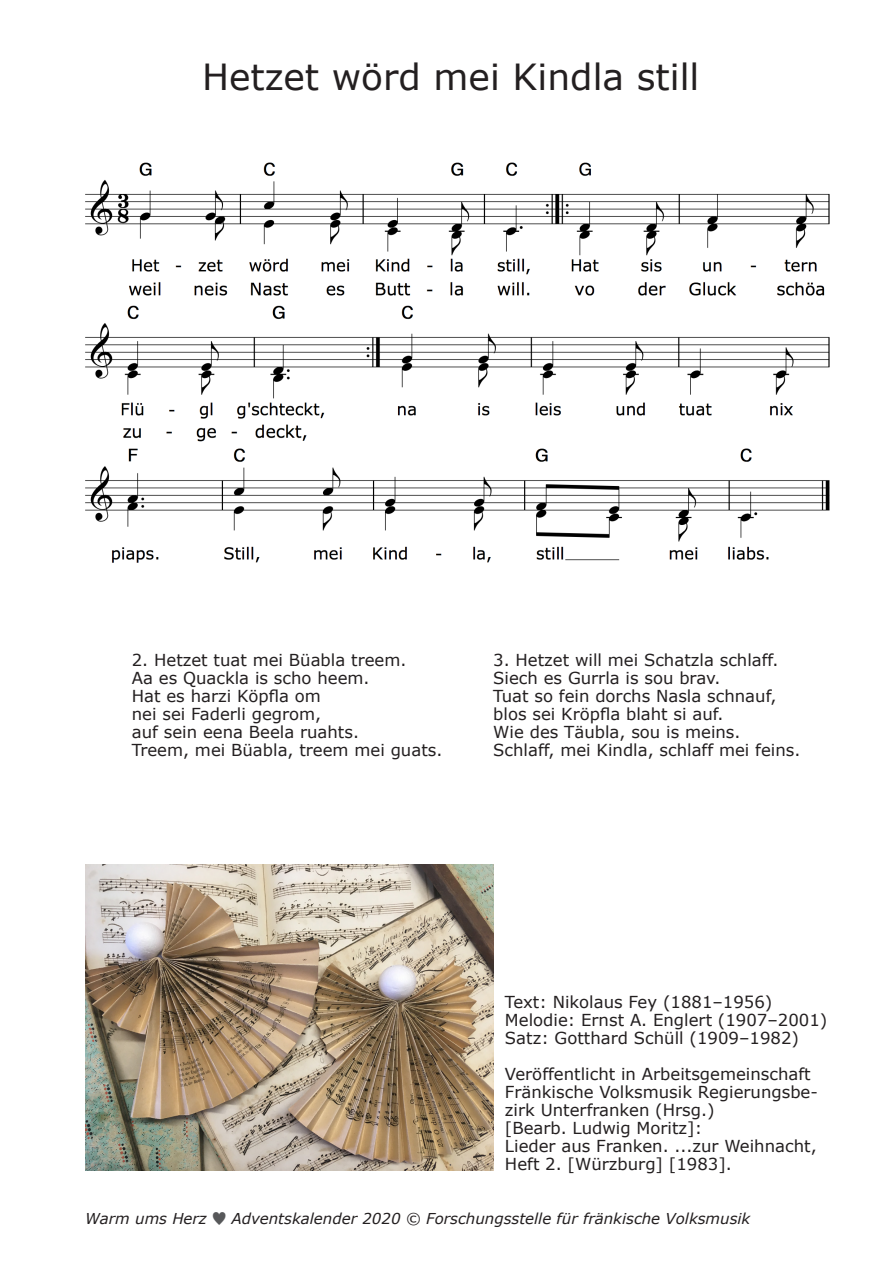
<style>
.page{position:relative;width:893px;height:1263px;background:#fff}
.page>*{position:absolute;margin:0;border:0;box-sizing:border-box;transform-origin:0 0}
.t1{font:36px "Verdana";color:#231f20}
.t2{font:16.5px/18px "Verdana";color:#231f20}
.t3{font:italic 15px "Verdana";color:#231f20}
.s1{font-family:"Hiragino Sans W0";font-style:normal;color:#57585a}
</style>
<div class="page">
<img style="left:85px;top:162px;width:744px;height:401px">
<img style="left:85px;top:864px;width:408px;height:306px">
<p class="t1" style="left:202px;top:54px;width:499px">Hetzet wörd mei Kindla still</p>
<p class="t2" style="left:132px;top:651px;width:276px">2. Hetzet tuat mei Büabla treem.</p>
<p class="t2" style="left:132px;top:669px;width:239px">Aa es Quackla is scho heem.</p>
<p class="t2" style="left:132px;top:687px;width:191px">Hat es harzi Köpfla om</p>
<p class="t2" style="left:132px;top:705px;width:191px">nei sei Faderli gegrom,</p>
<p class="t2" style="left:132px;top:723px;width:229px">auf sein eena Beela ruahts.</p>
<p class="t2" style="left:132px;top:741px;width:312px">Treem, mei Büabla, treem mei guats.</p>
<p class="t2" style="left:493px;top:651px;width:287px">3. Hetzet will mei Schatzla schlaff.</p>
<p class="t2" style="left:493px;top:669px;width:229px">Siech es Gurrla is sou brav.</p>
<p class="t2" style="left:493px;top:687px;width:285px">Tuat so fein dorchs Nasla schnauf,</p>
<p class="t2" style="left:493px;top:705px;width:232px">blos sei Kröpfla blaht si auf.</p>
<p class="t2" style="left:493px;top:723px;width:249px">Wie des Täubla, sou is meins.</p>
<p class="t2" style="left:493px;top:741px;width:309px">Schlaff, mei Kindla, schlaff mei feins.</p>
<p class="t2" style="left:505px;top:993px;width:269px">Text: Nikolaus Fey (1881–1956)</p>
<p class="t2" style="left:505px;top:1011px;width:324px">Melodie: Ernst A. Englert (1907–2001)</p>
<p class="t2" style="left:505px;top:1029px;width:296px">Satz: Gotthard Schüll (1909–1982)</p>
<p class="t2" style="left:505px;top:1065px;width:314px">Veröffentlicht in Arbeitsgemeinschaft<br>Fränkische Volksmusik Regierungsbe&shy;zirk Unterfranken (Hrsg.)</p>
<p class="t2" style="left:505px;top:1119px;width:199px">[Bearb. Ludwig Moritz]:</p>
<p class="t2" style="left:505px;top:1137px;width:313px">Lieder aus Franken. ...zur Weihnacht,<br>Heft 2. [Würzburg] [1983].</p>
<p class="t3" style="left:85px;top:1209px;width:667px">Warm ums Herz <span class="s1">♥</span> Adventskalender 2020 © Forschungsstelle für fränkische Volksmusik</p>
</div>
